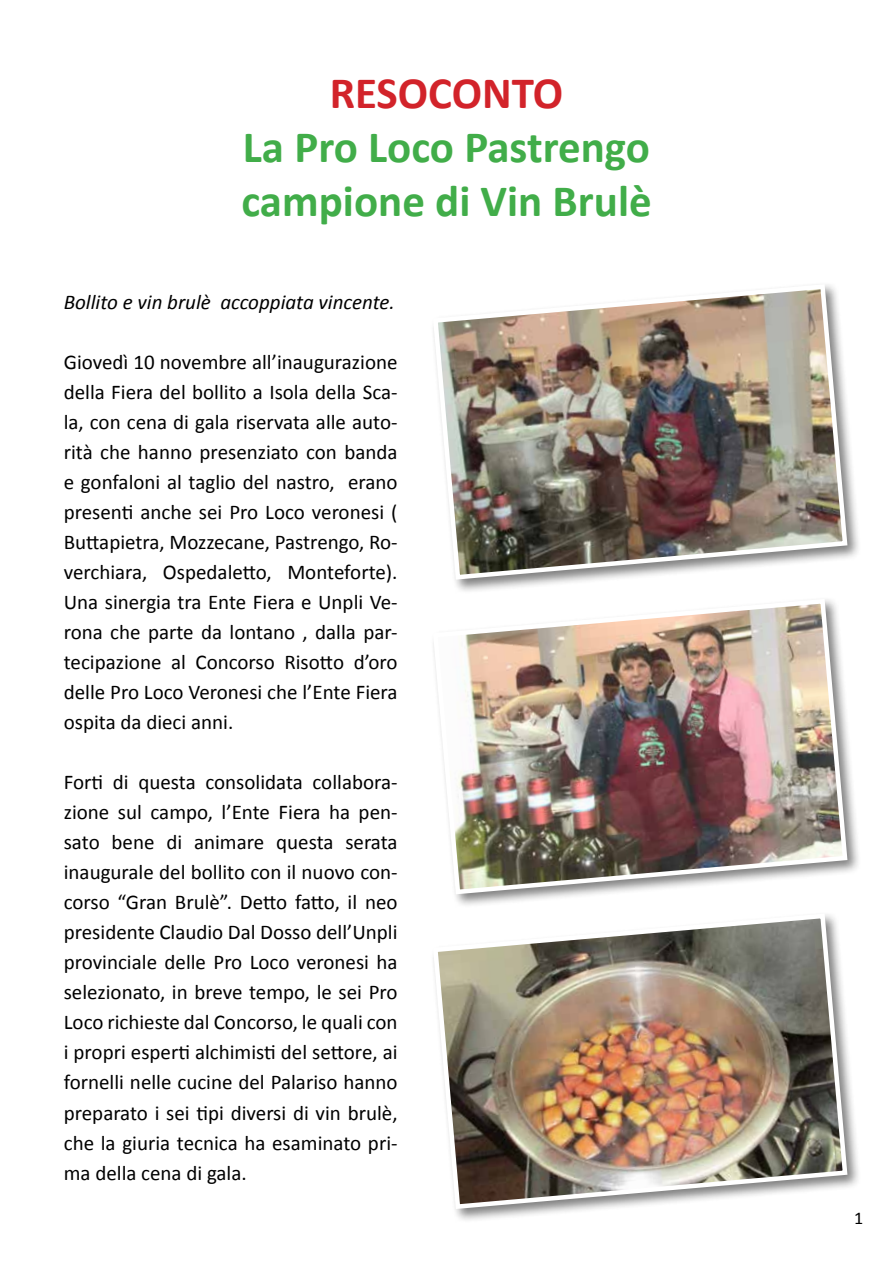
<style>
.page{position:relative;width:893px;height:1263px;background:#fff}
.page>*{position:absolute;margin:0;border:0;box-sizing:border-box;transform-origin:0 0}
.t1{font:700 45px/54px "Calibri";color:#41ad49}
.t2{font:700 45px "Calibri";color:#d2232a}
.t3{font:21px/30px "Calibri";color:#000;text-align:justify}
.t4{font:italic 21px "Calibri";color:#000}
.t5{font:18px "Calibri";color:#000}
</style>
<div class="page">
<div style="left:431px;top:282px;width:431px;height:312px;background:#000;opacity:.5"></div>
<img style="left:431px;top:282px;width:419px;height:300px">
<div style="left:431px;top:596px;width:431px;height:313px;background:#000;opacity:.5"></div>
<img style="left:431px;top:596px;width:419px;height:301px">
<div style="left:431px;top:911px;width:431px;height:313px;background:#000;opacity:.5"></div>
<img style="left:431px;top:911px;width:419px;height:300px">
<h1 class="t2" style="left:330px;top:64px;width:235px">RESOCONTO</h1>
<h1 class="t1" style="left:241px;top:120px;width:412px">La Pro Loco Pastrengo campione di Vin Brulè</h1>
<p class="t4" style="left:64px;top:288px;width:333px">Bollito e vin brulè accoppiata vincente.</p>
<p class="t3" style="left:64px;top:347px;width:335px">Giovedì 10 novembre all’inaugurazione della Fiera del bollito a Isola della Sca&shy;la, con cena di gala riservata alle auto&shy;rità che hanno presenziato con banda e gonfaloni al taglio del nastro, erano presenti anche sei Pro Loco veronesi ( Buttapietra, Mozzecane, Pastrengo, Ro&shy;verchiara, Ospedaletto, Monteforte).<br>Una sinergia tra Ente Fiera e Unpli Ve&shy;rona che parte da lontano , dalla par&shy;tecipazione al Concorso Risotto d’oro delle Pro Loco Veronesi che l’Ente Fiera ospita da dieci anni.</p>
<p class="t3" style="left:64px;top:767px;width:335px">Forti di questa consolidata collabora&shy;zione sul campo, l’Ente Fiera ha pen&shy;sato bene di animare questa serata inaugurale del bollito con il nuovo con&shy;corso “Gran Brulè”. Detto fatto, il neo presidente Claudio Dal Dosso dell’Unpli provinciale delle Pro Loco veronesi ha selezionato, in breve tempo, le sei Pro Loco richieste dal Concorso, le quali con i propri esperti alchimisti del settore, ai fornelli nelle cucine del Palariso hanno preparato i sei tipi diversi di vin brulè, che la giuria tecnica ha esaminato pri&shy;ma della cena di gala.</p>
<p class="t5" style="left:854px;top:1207px;width:11px">1</p>
</div>
